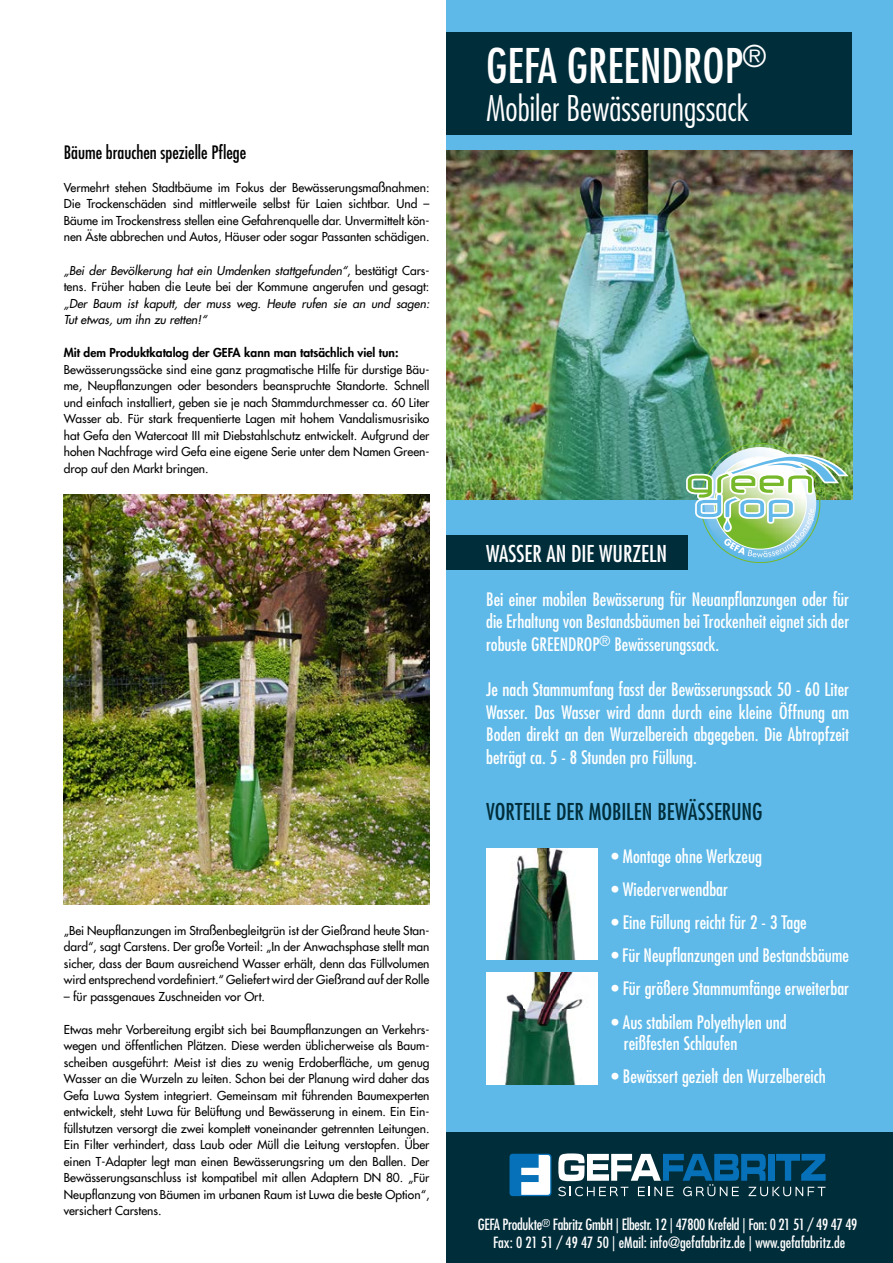
<style>
.page{position:relative;width:893px;height:1263px;background:#fff}
.page>*{position:absolute;margin:0;border:0;box-sizing:border-box;transform-origin:0 0}
.t1{font:condensed 46.5px "Futura LT";color:#fff}
.t2{font:300 condensed 34.5px "Futura LT";color:#fff}
.t3{font:condensed 22.65px "Futura LT";letter-spacing:-.005em;color:#002d3a}
.t4{font:condensed 22.65px "Futura LT";color:#fff}
.t5{font:condensed 18.15px/22.6px "Futura LT";color:#fff;text-align:justify}
.t6{font:condensed 18px "Futura LT";color:#000}
.t7{font:condensed 15px/18.1px "Futura LT";letter-spacing:-.02em;color:#fff;text-align:center}
.t8{font:12px/16.5px "Futura LT";color:#000;text-align:justify}
.t9{font:italic 12px/16.5px "Futura LT";color:#000}
.t10{font:800 12px "Futura LT";color:#000}
.s1{font-style:italic}
</style>
<div class="page">
<img style="left:64px;top:494px;width:365px;height:411px">
<div style="left:446px;top:0;width:447px;height:1263px;background:#5eb9e8"></div>
<div style="left:446px;top:32px;width:406px;height:103px;background:#002d3a"></div>
<img style="left:446px;top:151px;width:406px;height:349px">
<div style="left:486px;top:848px;width:111px;height:112px;background:#fff"></div>
<img style="left:505px;top:848px;width:71px;height:112px">
<img style="left:486px;top:973px;width:111px;height:111px">
<div style="left:446px;top:536px;width:242px;height:34px;background:#002d3a"></div>
<div style="left:446px;top:1132px;width:447px;height:131px;background:#002d3a"></div>
<div style="left:509px;top:1154px;width:42px;height:42px;background:#0671b8;border-radius:3px"></div>
<svg style="left:521px;top:1155px;width:29px;height:40px"></svg>
<svg style="left:558px;top:1153px;width:268px;height:43px"></svg>
<img style="left:686px;top:443px;width:163px;height:120px">
<h3 class="t6" style="left:64px;top:142px;width:184px">Bäume brauchen spezielle Pflege</h3>
<p class="t8" style="left:64px;top:179px;width:367px">Vermehrt stehen Stadtbäume im Fokus der Bewässerungsmaßnahmen:<br>Die Trockenschäden sind mittlerweile selbst für Laien sichtbar. Und – Bäume im Trockenstress stellen eine Gefahrenquelle dar. Unvermittelt kön&shy;nen Äste abbrechen und Autos, Häuser oder sogar Passanten schädigen.</p>
<p class="t8" style="left:64px;top:262px;width:367px"><span class="s1">„Bei der Bevölkerung hat ein Umdenken stattgefunden“</span>, bestätigt Cars&shy;tens. Früher haben die Leute bei der Kommune angerufen und gesagt:</p>
<p class="t9" style="left:64px;top:295px;width:367px">„Der Baum ist kaputt, der muss weg. Heute rufen sie an und sagen:<br>Tut etwas, um ihn zu retten!“</p>
<p class="t10" style="left:64px;top:345px;width:336px">Mit dem Produktkatalog der GEFA kann man tatsächlich viel tun:</p>
<p class="t8" style="left:64px;top:361px;width:367px">Bewässerungssäcke sind eine ganz pragmatische Hilfe für durstige Bäu&shy;me, Neupflanzungen oder besonders beanspruchte Standorte. Schnell und einfach installiert, geben sie je nach Stammdurchmesser ca. 60 Liter Wasser ab. Für stark frequentierte Lagen mit hohem Vandalismusrisiko hat Gefa den Watercoat III mit Diebstahlschutz entwickelt. Aufgrund der hohen Nachfrage wird Gefa eine eigene Serie unter dem Namen Green&shy;drop auf den Markt bringen.</p>
<p class="t8" style="left:64px;top:922px;width:367px">„Bei Neupflanzungen im Straßenbegleitgrün ist der Gießrand heute Stan&shy;dard“, sagt Carstens. Der große Vorteil: „In der Anwachsphase stellt man sicher, dass der Baum ausreichend Wasser erhält, denn das Füllvolumen wird entsprechend vordefiniert.“ Geliefert wird der Gießrand auf der Rolle</p>
<p class="t8" style="left:64px;top:988px;width:203px">– für passgenaues Zuschneiden vor Ort.</p>
<p class="t8" style="left:64px;top:1021px;width:367px">Etwas mehr Vorbereitung ergibt sich bei Baumpflanzungen an Verkehrs&shy;wegen und öffentlichen Plätzen. Diese werden üblicherweise als Baum&shy;scheiben ausgeführt: Meist ist dies zu wenig Erdoberfläche, um genug Wasser an die Wurzeln zu leiten. Schon bei der Planung wird daher das Gefa Luwa System integriert. Gemeinsam mit führenden Baumexperten entwickelt, steht Luwa für Belüftung und Bewässerung in einem. Ein Ein&shy;füllstutzen versorgt die zwei komplett voneinander getrennten Leitungen.<br>Ein Filter verhindert, dass Laub oder Müll die Leitung verstopfen. Über einen T-Adapter legt man einen Bewässerungsring um den Ballen. Der Bewässerungsanschluss ist kompatibel mit allen Adaptern DN 80. „Für Neupflanzung von Bäumen im urbanen Raum ist Luwa die beste Option“, versichert Carstens.</p>
<h1 class="t1" style="left:486px;top:38px;width:282px">GEFA GREENDROP<sup>®</sup></h1>
<h2 class="t2" style="left:486px;top:87px;width:264px">Mobiler Bewässerungssack</h2>
<h3 class="t4" style="left:486px;top:540px;width:183px">WASSER AN DIE WURZELN</h3>
<h3 class="t5" style="left:486px;top:587px;width:364px">Bei einer mobilen Bewässerung für Neuanpflanzungen oder für die Erhaltung von Bestandsbäumen bei Trockenheit eignet sich der robuste GREENDROP<sup>®</sup> Bewässerungssack.</h3>
<h3 class="t5" style="left:486px;top:678px;width:364px">Je nach Stammumfang fasst der Bewässerungssack 50 - 60 Liter Wasser. Das Wasser wird dann durch eine kleine Öffnung am Boden direkt an den Wurzelbereich abgegeben. Die Abtropfzeit beträgt ca. 5 - 8 Stunden pro Füllung.</h3>
<h3 class="t3" style="left:486px;top:798px;width:278px">VORTEILE DER MOBILEN BEWÄSSERUNG</h3>
<h3 class="t5" style="left:612px;top:845px;width:152px">• Montage ohne Werkzeug</h3>
<h3 class="t5" style="left:612px;top:878px;width:118px">• Wiederverwendbar</h3>
<h3 class="t5" style="left:612px;top:911px;width:197px">• Eine Füllung reicht für 2 - 3 Tage</h3>
<h3 class="t5" style="left:612px;top:944px;width:239px">• Für Neupflanzungen und Bestandsbäume</h3>
<h3 class="t5" style="left:612px;top:977px;width:239px">• Für größere Stammumfänge erweiterbar</h3>
<h3 class="t5" style="left:624px;top:1011px;width:165px;line-height:21.1px;text-indent:-12px">• Aus stabilem Polyethylen und reißfesten Schlaufen</h3>
<h3 class="t5" style="left:612px;top:1065px;width:216px">• Bewässert gezielt den Wurzelbereich</h3>
<p class="t7" style="left:478px;top:1215px;width:381px">GEFA Produkte<sup>®</sup> Fabritz GmbH | Elbestr. 12 | 47800 Krefeld | Fon: 0 21 51 / 49 47 49<br>Fax: 0 21 51 / 49 47 50 | eMail: info@gefafabritz.de | www.gefafabritz.de</p>
</div>
